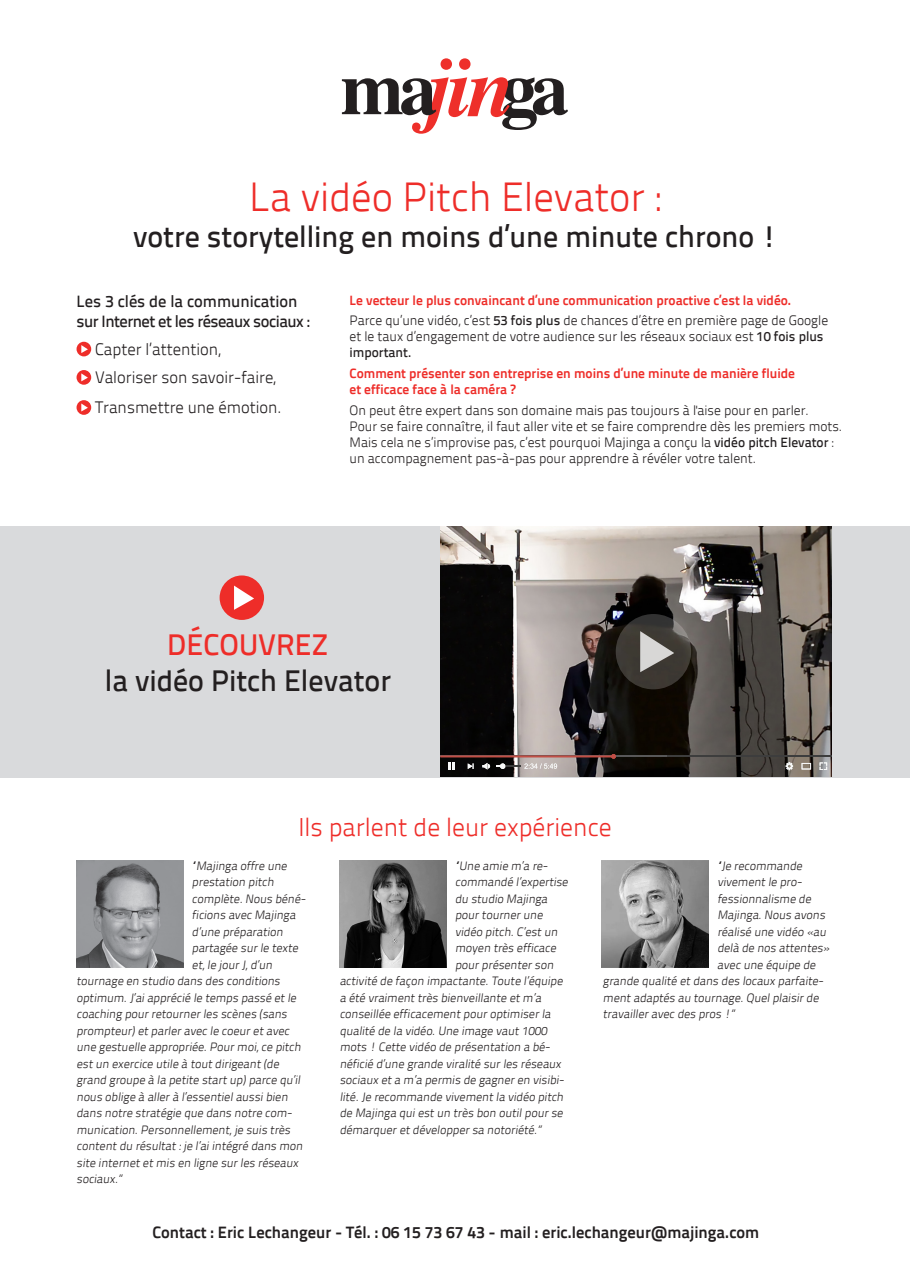
<style>
.page{position:relative;width:910px;height:1280px;background:#fff}
.page>*{position:absolute;margin:0;border:0;box-sizing:border-box;transform-origin:0 0}
.t1{font:300 40.5px "Titillium Text 22 L";color:#ee2d29}
.t2{font:500 30px "Titillium Text 22 L";color:#231f20}
.t3{font:500 30px "Titillium Text 22 L";color:#ee2d29}
.t4{font:300 25.5px "Titillium Text 22 L";color:#ee2d29}
.t5{font:700 16.5px "Titillium Text 22 L";color:#231f20}
.t6{font:300 16.5px/28.3px "Titillium Text 22 L";color:#231f20}
.t7{font:500 16.5px/19.8px "Titillium Text 22 L";letter-spacing:-.03em;color:#231f20}
.t8{font:300 13.5px/16.2px "Titillium Text 22 L";color:#231f20}
.t9{font:700 13.5px/20.4px "Titillium Text 22 L";color:#ee2d29}
.t10{font:300 12px "Titillium Text 22 L";color:#231f20}
.s1{font-weight:300;color:#231f20}
.s2{font-weight:500;color:#231f20}
.s3{font-weight:500}
</style>
<div class="page">
<div style="left:0;top:526px;width:910px;height:251px;background:#d9dadc"></div>
<svg style="left:342px;top:58px;width:226px;height:76px"></svg>
<div style="left:77px;top:342px;width:14px;height:14px;background:#ee2d29;border-radius:50%"></div>
<svg style="left:81px;top:345px;width:7px;height:8px"></svg>
<div style="left:77px;top:370px;width:14px;height:15px;background:#ee2d29;border-radius:50%"></div>
<svg style="left:81px;top:373px;width:7px;height:8px"></svg>
<div style="left:77px;top:400px;width:14px;height:15px;background:#ee2d29;border-radius:50%"></div>
<svg style="left:81px;top:403px;width:7px;height:8px"></svg>
<img style="left:77px;top:861px;width:106px;height:107px">
<img style="left:440px;top:527px;width:392px;height:249px">
<hr style="left:440px;top:755px;width:392px;height:2px;background:#3d3d3d">
<hr style="left:440px;top:755px;width:227px;height:2px;background:#585858">
<svg style="left:786px;top:762px;width:7px;height:8px"></svg>
<svg style="left:802px;top:763px;width:9px;height:6px"></svg>
<svg style="left:820px;top:762px;width:7px;height:8px"></svg>
<svg style="left:440px;top:754px;width:176px;height:16px;background:#685755"></svg>
<img style="left:602px;top:861px;width:107px;height:107px">
<img style="left:340px;top:861px;width:107px;height:107px">
<svg style="left:616px;top:614px;width:75px;height:75px;background:#403c37"></svg>
<svg style="left:640px;top:631px;width:34px;height:41px"></svg>
<div style="left:220px;top:575px;width:44px;height:45px;background:#ee2d29;border-radius:50%"></div>
<svg style="left:234px;top:586px;width:20px;height:24px"></svg>
<h1 class="t1" style="left:249px;top:172px;width:413px">La vidéo Pitch Elevator :</h1>
<h2 class="t2" style="left:133px;top:218px;width:646px">votre storytelling en moins d’une minute chrono !</h2>
<h3 class="t7" style="left:77px;top:291px;width:235px">Les 3 clés de la communication sur Internet et les réseaux sociaux :</h3>
<h3 class="t6" style="left:95px;top:335px;width:182px">Capter l’attention,<br>Valoriser son savoir-faire,</h3>
<h3 class="t6" style="left:95px;top:393px;width:188px">Transmettre une émotion.</h3>
<p class="t9" style="left:350px;top:289px;width:480px">Le vecteur le plus convaincant d’une communication proactive c’est la vidéo.<br><span class="s1">Parce qu’une vidéo, c’est</span> <span class="s2">53 fois plus</span> <span class="s1">de chances d’être en première page de Google</span></p>
<p class="t8" style="left:350px;top:328px;width:475px">et le taux d’engagement de votre audience sur les réseaux sociaux est <span class="s3">10 fois plus important.</span></p>
<p class="t9" style="left:350px;top:365px;width:447px;line-height:16.2px">Comment présenter son entreprise en moins d’une minute de manière fluide et efficace face à la caméra ?</p>
<p class="t8" style="left:350px;top:402px;width:494px">On peut être expert dans son domaine mais pas toujours à l'aise pour en parler.<br>Pour se faire connaître, il faut aller vite et se faire comprendre dès les premiers mots.<br>Mais cela ne s’improvise pas, c’est pourquoi Majinga a conçu la <span class="s3">vidéo pitch Elevator</span> : un accompagnement pas-à-pas pour apprendre à révéler votre talent.</p>
<h2 class="t3" style="left:167px;top:627px;width:163px">DÉCOUVREZ</h2>
<h2 class="t2" style="left:105px;top:663px;width:288px">la vidéo Pitch Elevator</h2>
<h3 class="t4" style="left:298px;top:811px;width:315px">Ils parlent de leur expérience</h3>
<p class="t10" style="left:192px;top:859px;width:99px">“Maj inga offre une</p>
<p class="t10" style="left:192px;top:875px;width:85px">prestation pitch</p>
<p class="t10" style="left:192px;top:892px;width:117px">complète.Nous béné-</p>
<p class="t10" style="left:192px;top:908px;width:107px">ficions avec Maj inga</p>
<p class="t10" style="left:192px;top:925px;width:95px">d’une préparation</p>
<p class="t10" style="left:192px;top:941px;width:110px">partagée sur le texte</p>
<p class="t10" style="left:192px;top:958px;width:84px">et, le jour J, d’un</p>
<p class="t10" style="left:77px;top:974px;width:207px">tournage en studio dans des conditions</p>
<p class="t10" style="left:77px;top:991px;width:223px">optimum. J’ai apprécié le temps passé et le</p>
<p class="t10" style="left:77px;top:1007px;width:214px">coaching pour retourner les scènes (sans</p>
<p class="t10" style="left:77px;top:1024px;width:217px">prompteur) et parler avec le coeur et avec</p>
<p class="t10" style="left:77px;top:1040px;width:228px">une gestuelle appropriée. Pour moi, ce pitch</p>
<p class="t10" style="left:77px;top:1057px;width:206px">est un exercice utile à tout dirigeant (de</p>
<p class="t10" style="left:77px;top:1073px;width:227px">grand groupe à la petite start up) parce qu’il</p>
<p class="t10" style="left:77px;top:1090px;width:215px">nous oblige à aller à l’essentiel aussi bien</p>
<p class="t10" style="left:77px;top:1106px;width:219px">dans notre stratégie que dans notre com-</p>
<p class="t10" style="left:77px;top:1123px;width:217px">munication. Personnellement, je suis très</p>
<p class="t10" style="left:77px;top:1139px;width:230px">content du résultat : je l’ai intégré dans mon</p>
<p class="t10" style="left:77px;top:1156px;width:225px">site internet et mis en ligne sur les réseaux</p>
<p class="t10" style="left:77px;top:1172px;width:49px">sociaux.”</p>
<p class="t10" style="left:455px;top:859px;width:96px">“Une amie m’a re-</p>
<p class="t10" style="left:455px;top:875px;width:116px">commandé l’expertise</p>
<p class="t10" style="left:455px;top:892px;width:96px">du studio Majinga</p>
<p class="t10" style="left:455px;top:908px;width:91px">pour tourner une</p>
<p class="t10" style="left:455px;top:925px;width:106px">vidéo pitch. C’est un</p>
<p class="t10" style="left:455px;top:941px;width:104px">moyen très efficace</p>
<p class="t10" style="left:455px;top:958px;width:102px">pour présenter son</p>
<p class="t10" style="left:340px;top:974px;width:227px">activité de façon impactante. Toute l’équipe</p>
<p class="t10" style="left:340px;top:991px;width:205px">a été vraiment très bienveillante et m’a</p>
<p class="t10" style="left:340px;top:1007px;width:215px">conseillée efficacement pour optimiser la</p>
<p class="t10" style="left:340px;top:1024px;width:211px">qualité de la vidéo. Une image vaut 1000</p>
<p class="t10" style="left:340px;top:1040px;width:214px">mots ! Cette vidéo de présentation a bé-</p>
<p class="t10" style="left:340px;top:1057px;width:225px">néficié d’une grande viralité sur les réseaux</p>
<p class="t10" style="left:340px;top:1073px;width:228px">sociaux et a m’a permis de gagner en visibi-</p>
<p class="t10" style="left:340px;top:1090px;width:227px">lité. Je recommande vivement la vidéo pitch</p>
<p class="t10" style="left:340px;top:1106px;width:227px">de Majinga qui est un très bon outil pour se</p>
<p class="t10" style="left:340px;top:1123px;width:205px">démarquer et développer sa notoriété.”</p>
<p class="t10" style="left:717px;top:859px;width:88px">“Je recommande</p>
<p class="t10" style="left:717px;top:875px;width:88px">vivement le pro-</p>
<p class="t10" style="left:717px;top:892px;width:97px">fessionnalisme de</p>
<p class="t10" style="left:717px;top:908px;width:111px">Majinga. Nous avons</p>
<p class="t10" style="left:717px;top:925px;width:112px">réalisé une vidéo «au</p>
<p class="t10" style="left:717px;top:941px;width:116px">delà de nos attentes»</p>
<p class="t10" style="left:717px;top:958px;width:102px">avec une équipe de</p>
<p class="t10" style="left:603px;top:974px;width:224px">grande qualité et dans des locaux parfaite-</p>
<p class="t10" style="left:603px;top:991px;width:219px">ment adaptés au tournage. Quel plaisir de</p>
<p class="t10" style="left:603px;top:1007px;width:135px">travailler avec des pros !”</p>
<h3 class="t5" style="left:152px;top:1222px;width:608px">Contact : Eric Lechangeur - Tél. : 06 15 73 67 43 - mail : eric.lechangeur@majinga.com</h3>
</div>
